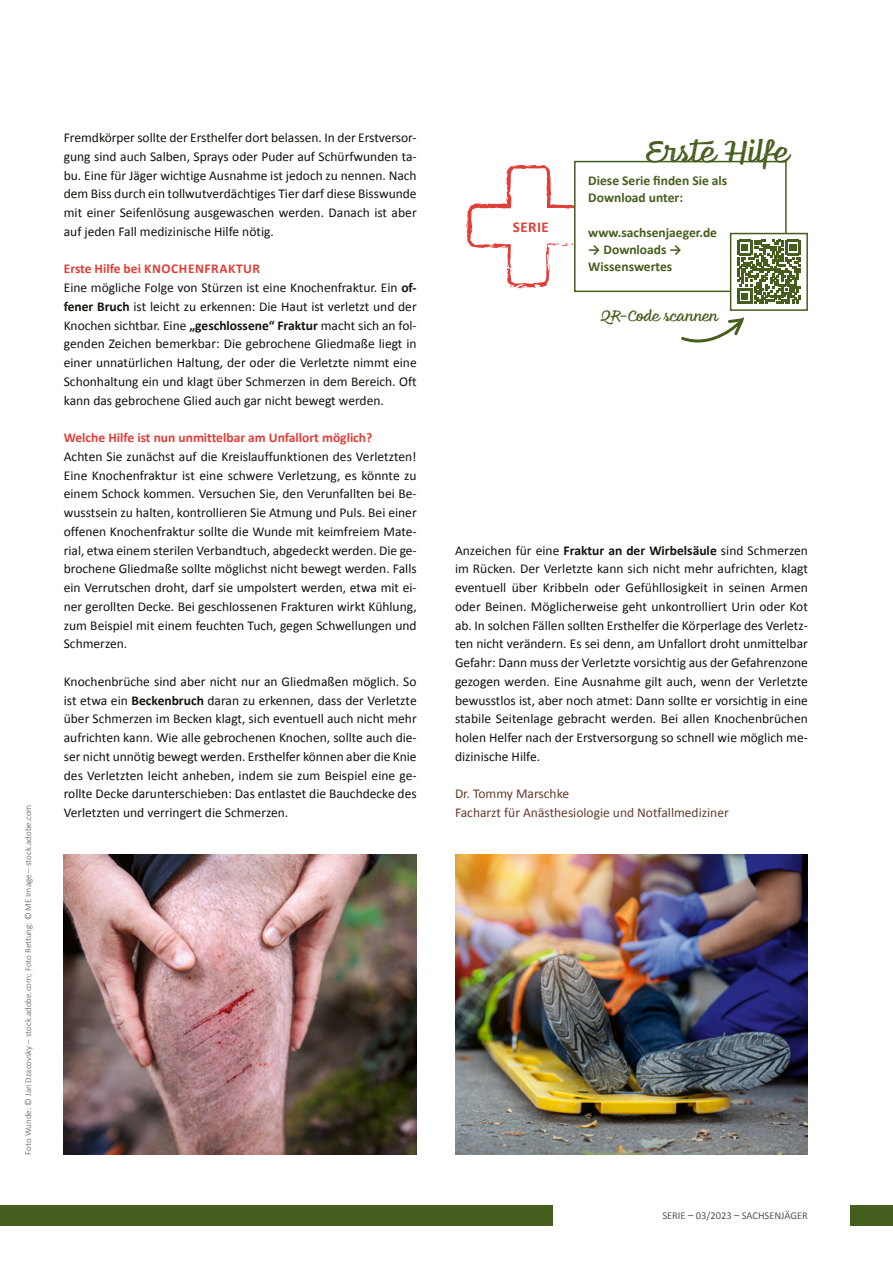
<style>
.page{position:relative;width:893px;height:1263px;background:#fff}
.page>*{position:absolute;margin:0;border:0;box-sizing:border-box;transform-origin:0 0}
.t1{font:30px "Feltro Texture 1";color:#455e1d}
.t2{font:15px "Feltro";color:#455e1d}
.t3{font:700 15px "Calibri";letter-spacing:.03em;color:#e13e38}
.t4{font:13.5px/18.8px "Calibri";color:#12120d;text-align:justify}
.t5{font:700 13.5px/17.2px "Calibri";color:#455e1d}
.t6{font:13.5px/18.8px "Calibri";color:#633c2b}
.t7{font:700 13.5px "Calibri";color:#e13e38}
.t8{font:10.5px "Calibri";color:#555756}
.t9{font:300 9px "Calibri";color:#555756}
.s1{font-weight:700;color:#e13e38}
.s2{font-weight:700}
</style>
<div class="page">
<div style="left:0;top:1205px;width:553px;height:21px;background:#455e1d"></div>
<div style="left:850px;top:1205px;width:43px;height:21px;background:#455e1d"></div>
<img style="left:64px;top:855px;width:353px;height:300px">
<img style="left:455px;top:855px;width:353px;height:299px">
<svg style="left:466px;top:165px;width:108px;height:123px"></svg>
<div style="left:574px;top:161px;width:213px;height:131px;border:2px solid #455e1d"></div>
<div style="left:731px;top:234px;width:76px;height:76px;background:#fff"></div>
<svg style="left:737px;top:240px;width:64px;height:64px"></svg>
<div style="left:730px;top:233px;width:78px;height:78px;border:2px solid #455e1d"></div>
<svg style="left:681px;top:319px;width:62px;height:24px"></svg>
<p class="t9" style="left:22px;top:1155px;width:352px;rotate:-90deg">Foto Wunde: © Jan Dzacovsky – stock.adobe.com; Foto Rettung: © ME Image – stock.adobe.com</p>
<p class="t4" style="left:64px;top:128px;width:354px">Fremdkörper sollte der Ersthelfer dort belassen. In der Erstversor&shy;gung sind auch Salben, Sprays oder Puder auf Schürfwunden ta&shy;bu. Eine für Jäger wichtige Ausnahme ist jedoch zu nennen. Nach dem Biss durch ein tollwutverdächtiges Tier darf diese Bisswunde mit einer Seifenlösung ausgewaschen werden. Danach ist aber auf jeden Fall medizinische Hilfe nötig.</p>
<p class="t4" style="left:64px;top:259px;width:354px;text-align:left"><span class="s1">Erste Hilfe bei KNOCHENFRAKTUR<br></span>Eine mögliche Folge von Stürzen ist eine Knochenfraktur. Ein <span class="s2">of&shy;fener Bruch</span> ist leicht zu erkennen: Die Haut ist verletzt und der Knochen sichtbar. Eine <span class="s2">„geschlossene“ Fraktur</span> macht sich an fol&shy;genden Zeichen bemerkbar: Die gebrochene Gliedmaße liegt in einer unnatürlichen Haltung, der oder die Verletzte nimmt eine Schonhaltung ein und klagt über Schmerzen in dem Bereich. Oft kann das gebrochene Glied auch gar nicht bewegt werden.</p>
<p class="t7" style="left:64px;top:428px;width:310px">Welche Hilfe ist nun unmittelbar am Unfallort möglich?</p>
<p class="t4" style="left:64px;top:446px;width:354px">Achten Sie zunächst auf die Kreislauffunktionen des Verletzten!<br>Eine Knochenfraktur ist eine schwere Verletzung, es könnte zu einem Schock kommen. Versuchen Sie, den Verunfallten bei Be&shy;wusstsein zu halten, kontrollieren Sie Atmung und Puls. Bei einer offenen Knochenfraktur sollte die Wunde mit keimfreiem Mate&shy;rial, etwa einem sterilen Verbandtuch, abgedeckt werden. Die ge&shy;brochene Gliedmaße sollte möglichst nicht bewegt werden. Falls ein Verrutschen droht, darf sie umpolstert werden, etwa mit ei&shy;ner gerollten Decke. Bei geschlossenen Frakturen wirkt Kühlung, zum Beispiel mit einem feuchten Tuch, gegen Schwellungen und Schmerzen.</p>
<p class="t4" style="left:64px;top:671px;width:354px">Knochenbrüche sind aber nicht nur an Gliedmaßen möglich. So ist etwa ein <span class="s2">Beckenbruch</span> daran zu erkennen, dass der Verletzte über Schmerzen im Becken klagt, sich eventuell auch nicht mehr aufrichten kann. Wie alle gebrochenen Knochen, sollte auch die&shy;ser nicht unnötig bewegt werden. Ersthelfer können aber die Knie des Verletzten leicht anheben, indem sie zum Beispiel eine ge&shy;rollte Decke darunterschieben: Das entlastet die Bauchdecke des Verletzten und verringert die Schmerzen.</p>
<p class="t3" style="left:513px;top:216px;width:37px">SERIE</p>
<h1 class="t1" style="left:645px;top:131px;width:143px">Erste Hilfe</h1>
<p class="t5" style="left:588px;top:172px;width:140px">Diese Serie finden Sie als<br>Download unter:</p>
<p class="t5" style="left:588px;top:223px;width:130px">www.sachsenjaeger.de</p>
<p class="t5" style="left:588px;top:241px;width:95px">→ Downloads →<br>Wissenswertes</p>
<p class="t2" style="left:600px;top:305px;width:118px">QR-Code scannen</p>
<p class="t4" style="left:455px;top:540px;width:354px">Anzeichen für eine <span class="s2">Fraktur an der Wirbelsäule</span> sind Schmerzen im Rücken. Der Verletzte kann sich nicht mehr aufrichten, klagt eventuell über Kribbeln oder Gefühllosigkeit in seinen Armen oder Beinen. Möglicherweise geht unkontrolliert Urin oder Kot ab. In solchen Fällen sollten Ersthelfer die Körperlage des Verletz&shy;ten nicht verändern. Es sei denn, am Unfallort droht unmittelbar Gefahr: Dann muss der Verletzte vorsichtig aus der Gefahrenzone gezogen werden. Eine Ausnahme gilt auch, wenn der Verletzte bewusstlos ist, aber noch atmet: Dann sollte er vorsichtig in eine stabile Seitenlage gebracht werden. Bei allen Knochenbrüchen holen Helfer nach der Erstversorgung so schnell wie möglich me&shy;dizinische Hilfe.</p>
<p class="t6" style="left:455px;top:784px;width:275px">Dr. Tommy Marschke<br>Facharzt für Anästhesiologie und Notfallmediziner</p>
<p class="t8" style="left:662px;top:1209px;width:147px">SERIE – 03/2023 – SACHSENJÄGER</p>
</div>
